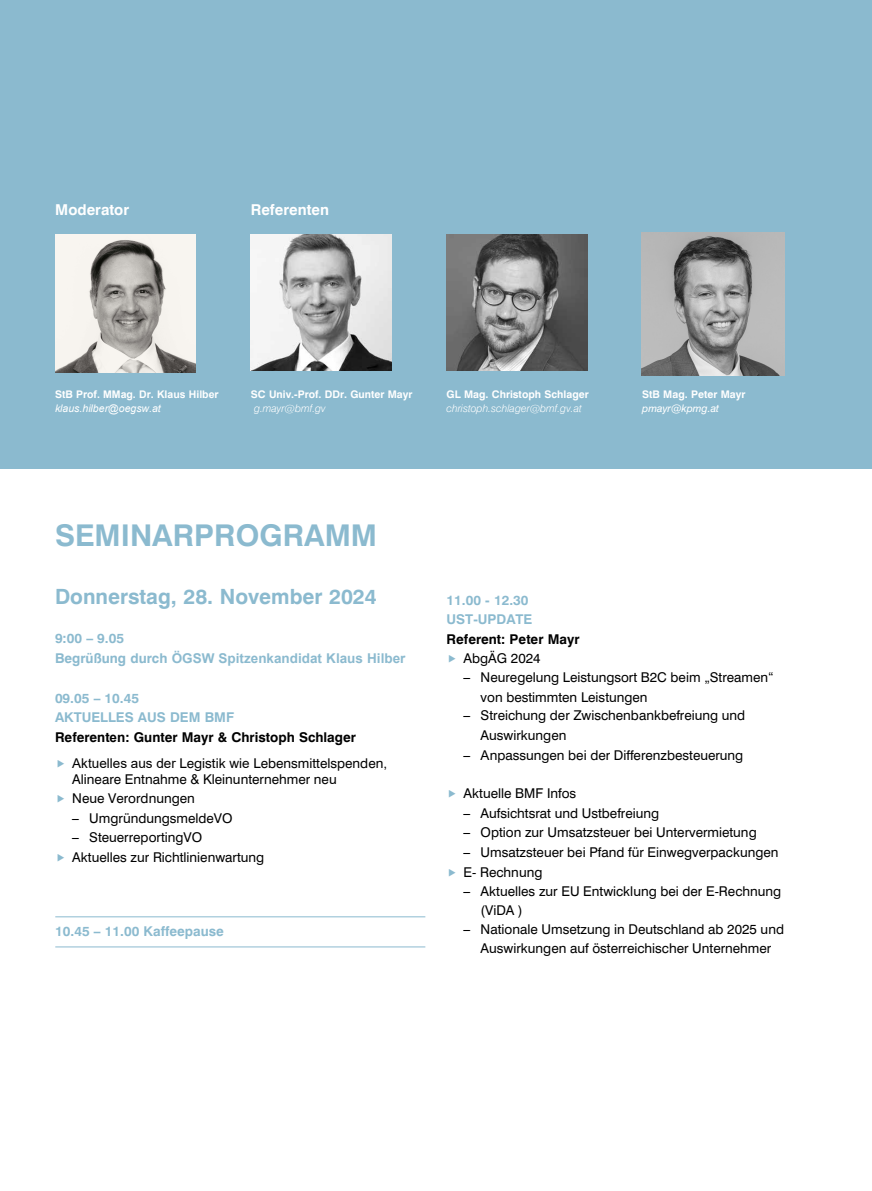
<style>
.page{position:relative;width:872px;height:1191px;background:#fff}
.page>*{position:absolute;margin:0;border:0;box-sizing:border-box;transform-origin:0 0}
.t1{font:700 30px "Swiss 721 BT";color:#8bbacf}
.t2{font:700 21px "Swiss 721 BT";color:#8bbacf}
.t3{font:700 15px "Swiss 721 BT";color:#fff}
.t4{font:13.5px/19.5px "Swiss 721 BT";color:#000}
.t5{font:700 13.5px/19.5px "Swiss 721 BT";color:#000}
.t6{font:700 13.5px/19.5px "Swiss 721 BT";color:#8bbacf}
.t7{font:700 13.5px "Arial";color:#8bbacf}
.t8{font:700 10.5px "Swiss 721 BT";color:#fff}
.t9{font:700 10.5px/13.8px "Arial";color:#fff}
.t10{font:italic 300 10.5px "Swiss 721 BT";color:#fff}
.t11{font:italic 10.5px "Swiss 721 BT";color:#fff}
.s1{font-family:"Swiss 721 BT"}
.s2{font-weight:400;font-style:italic}
.s3{color:#8bbacf}
.s4{font-family:"Arial"}
.s5{font-weight:500}
</style>
<div class="page">
<hr style="left:55px;top:916px;width:370px;height:1px;background:#8bbacf">
<hr style="left:55px;top:946px;width:370px;height:1px;background:#8bbacf">
<div style="left:0;top:0;width:872px;height:468px;background:#8bbacf"></div>
<img style="left:251px;top:234px;width:140px;height:136px">
<img style="left:446px;top:234px;width:141px;height:136px">
<img style="left:56px;top:234px;width:139px;height:138px">
<img style="left:641px;top:232px;width:143px;height:143px">
<p class="t3" style="left:55px;top:200px;width:75px">Moderator</p>
<p class="t3" style="left:251px;top:200px;width:80px">Referenten</p>
<p class="t9" style="left:55px;top:388px;width:165px"><span class="s1">StB</span> Prof. MMag. Dr<span class="s1">.</span> Klaus Hilber <span class="s2">klaus.hilber@oegsw.at</span></p>
<p class="t8" style="left:251px;top:388px;width:163px">SC Univ.-Prof. DDr. Gunter Mayr</p>
<p class="t10" style="left:254px;top:401px;width:73px">g.mayr@bmf.gv</p>
<p class="t8" style="left:446px;top:388px;width:144px">GL Mag. Christoph Schlager</p>
<p class="t10" style="left:446px;top:401px;width:137px">christoph.schlager@bmf.gv.at</p>
<p class="t8" style="left:642px;top:388px;width:105px">StB Mag. Peter Mayr</p>
<p class="t11" style="left:642px;top:401px;width:78px">pmayr@kpmg.at</p>
<h1 class="t1" style="left:55px;top:517px;width:323px">SEMINARPROGRAMM</h1>
<h2 class="t2" style="left:55px;top:584px;width:323px">Donnerstag, 28. November 2024</h2>
<p class="t6" style="left:55px;top:629px;width:71px">9:00 – 9.05</p>
<p class="t7" style="left:55px;top:648px;width:352px"><span class="s1">Begrüßung durch</span> ÖGSW Spitzenkandidat Klaus Hilber</p>
<p class="t5" style="left:55px;top:688px;width:302px"><span class="s3">09.05 – 10.45<br>AKTUELLES AUS DEM BMF<br></span>Referent<span class="s4">en</span>: Gunter Mayr &amp; Christoph Schlager</p>
<p class="t4" style="left:72px;top:755px;width:316px;line-height:16.2px"><span class="s4">Aktuelles aus der</span> Legistik <span class="s4">wie</span> Lebensmittelspenden<span class="s4">,<br></span>Alineare Entnahme <span class="s4">&amp;</span> Kleinunternehmer neu</p>
<p class="t4" style="left:72px;top:788px;width:124px">Neue Verordnungen</p>
<p class="t4" style="left:72px;top:808px;width:162px"><span class="s5">–</span> UmgründungsmeldeVO</p>
<p class="t4" style="left:72px;top:827px;width:193px"><span class="s5">–</span> SteuerreportingVO<br>Aktuelles zur Richtlinienwartung</p>
<p class="t6" style="left:55px;top:921px;width:170px">10.45 – 11.00 Kaffeepause</p>
<p class="t6" style="left:446px;top:590px;width:87px">11.00 - 12.30<br>UST-UPDATE</p>
<p class="t5" style="left:446px;top:629px;width:134px">Referent: Peter Mayr</p>
<p class="t4" style="left:463px;top:648px;width:78px">AbgÄG 2024</p>
<p class="t4" style="left:480px;top:667px;width:295px;text-indent:-17px"><span class="s5">–</span> Neuregelung Leistungsort B2C beim „Streamen“ von bestimmten Leistungen</p>
<p class="t4" style="left:480px;top:705px;width:266px;text-indent:-17px"><span class="s5">–</span> Streichung der Zwischenbankbefreiung und<br>Auswirkungen</p>
<p class="t4" style="left:463px;top:745px;width:281px"><span class="s5">–</span> <span class="s4">A</span>npassungen bei der Differenzbesteuerung</p>
<p class="t4" style="left:463px;top:784px;width:114px">Aktuelle BMF Infos</p>
<p class="t4" style="left:463px;top:803px;width:197px"><span class="s5">–</span> Aufsichtsrat und Ustbefreiung</p>
<p class="t4" style="left:463px;top:823px;width:294px"><span class="s5">–</span> Option zur Umsatzsteuer bei Untervermietung</p>
<p class="t4" style="left:463px;top:842px;width:316px"><span class="s5">–</span> Umsatzsteuer bei Pfand für Einwegverpackungen<br>E- Rechnung</p>
<p class="t4" style="left:480px;top:881px;width:302px;text-indent:-17px"><span class="s5">–</span> Aktuelles zur EU Entwicklung bei der E-Rechnung (ViDA )</p>
<p class="t4" style="left:463px;top:919px;width:322px;text-align:center"><span class="s5">–</span> Nationale Umsetzung in Deutschland ab 2025 und<br>Auswirkungen auf österreichischer Unternehmer</p>
</div>
